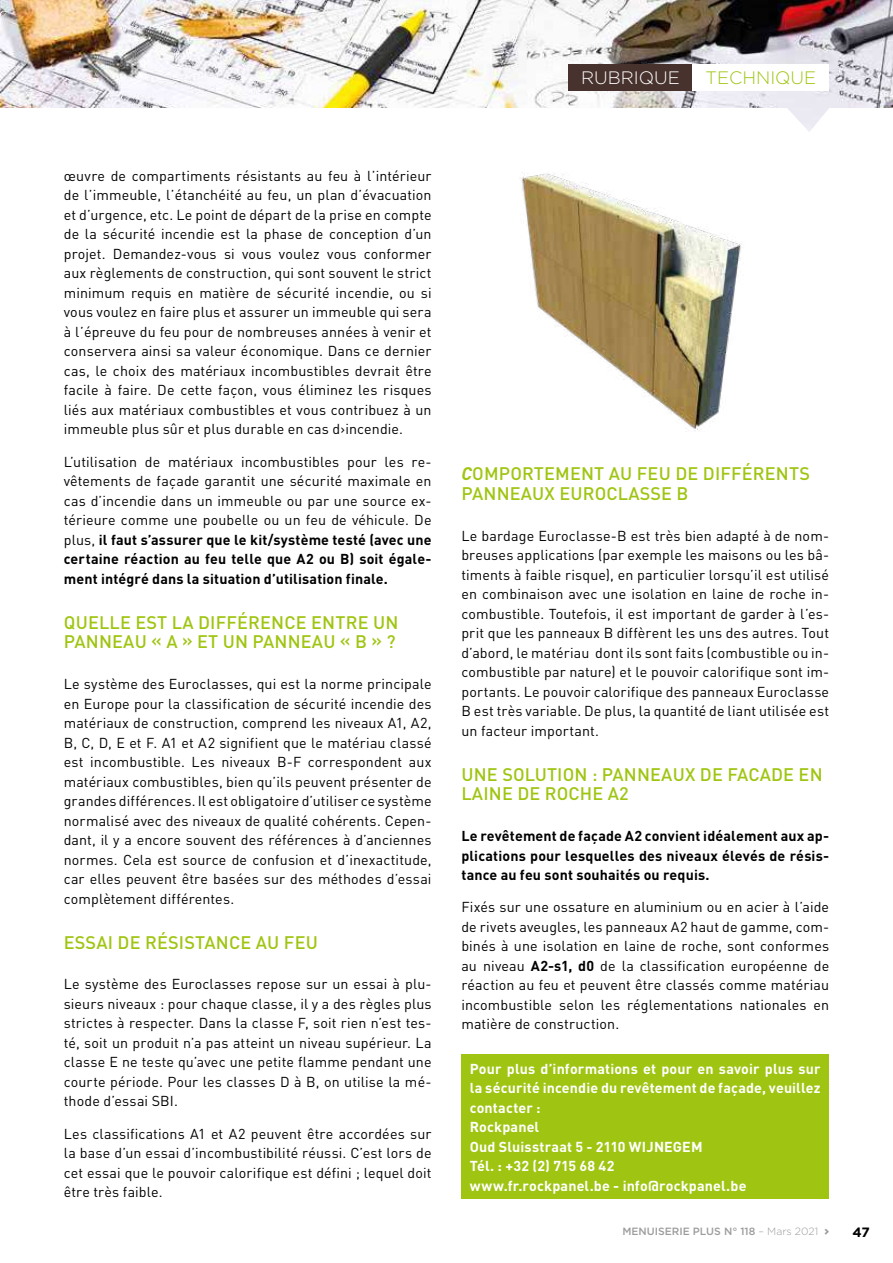
<style>
.page{position:relative;width:893px;height:1263px;background:#fff}
.page>*{position:absolute;margin:0;border:0;box-sizing:border-box;transform-origin:0 0}
.t1{font:500 18px/19.5px "DIN Pro";letter-spacing:.01em;color:#9fc512}
.t2{font:300 18px "Gotham";color:#9fc512}
.t3{font:300 18px "Gotham";color:#fff}
.t4{font:14.25px/19.5px "DIN Pro";letter-spacing:.01em;color:#000;text-align:justify}
.t5{font:700 14.25px/19.5px "DIN Pro";letter-spacing:.01em;color:#fff}
.t6{font:700 14.25px/19.5px "DIN Pro";letter-spacing:.01em;color:#000;text-align:justify}
.t7{font:700 13.5px "Gotham";color:#000}
.t8{font:500 10.5px "Gotham";color:#9c9c9d}
.s1{font-weight:700}
.s2{font-weight:700;font-style:italic}
.s3{font-weight:300}
.s4{font-family:"COCOGOOSE";font-weight:400}
</style>
<div class="page">
<img style="left:0;top:0;width:893px;height:132px">
<div style="left:568px;top:64px;width:125px;height:27px;background:#47322d"></div>
<div style="left:693px;top:64px;width:136px;height:27px;background:#fff"></div>
<div style="left:461px;top:1054px;width:368px;height:145px;background:#9fc512"></div>
<img style="left:520px;top:172px;width:222px;height:259px">
<p class="t3" style="left:581px;top:67px;width:100px">RUBRIQUE</p>
<p class="t2" style="left:705px;top:67px;width:112px">TECHNIQUE</p>
<p class="t4" style="left:64px;top:165px;width:369px">œuvre de compartiments résistants au feu à l’intérieur de l’immeuble, l’étanchéité au feu, un plan d’évacuation et d’urgence, etc. Le point de départ de la prise en compte de la sécurité incendie est la phase de conception d’un projet. Demandez-vous si vous voulez vous conformer aux règlements de construction, qui sont souvent le strict minimum requis en matière de sécurité incendie, ou si vous voulez en faire plus et assurer un immeuble qui sera à l’épreuve du feu pour de nombreuses années à venir et conservera ainsi sa valeur économique. Dans ce dernier cas, le choix des matériaux incombustibles devrait être facile à faire. De cette façon, vous éliminez les risques liés aux matériaux combustibles et vous contribuez à un immeuble plus sûr et plus durable en cas d›incendie.</p>
<p class="t4" style="left:64px;top:450px;width:369px">L’utilisation de matériaux incombustibles pour les re&shy;vêtements de façade garantit une sécurité maximale en cas d’incendie dans un immeuble ou par une source ex&shy;térieure comme une poubelle ou un feu de véhicule. De plus, <span class="s1">il faut s’assurer que le kit/système testé (avec une certaine réaction au feu telle que A2 ou B) soit égale&shy;ment intégré dans la situation d’utilisation finale.</span></p>
<p class="t1" style="left:64px;top:611px;width:336px">QUELLE EST LA DIFFÉRENCE ENTRE UN<br>PANNEAU « A » ET UN PANNEAU « B » ?</p>
<p class="t4" style="left:64px;top:673px;width:369px">Le système des Euroclasses, qui est la norme principale en Europe pour la classification de sécurité incendie des matériaux de construction, comprend les niveaux A1, A2, B, C, D, E et F. A1 et A2 signifient que le matériau classé est incombustible. Les niveaux B-F correspondent aux matériaux combustibles, bien qu’ils peuvent présenter de grandes différences. Il est obligatoire d’utiliser ce système normalisé avec des niveaux de qualité cohérents. Cepen&shy;dant, il y a encore souvent des références à d’anciennes normes. Cela est source de confusion et d’inexactitude, car elles peuvent être basées sur des méthodes d’essai complètement différentes.</p>
<p class="t1" style="left:64px;top:930px;width:255px">ESSAI DE RÉSISTANCE AU FEU</p>
<p class="t4" style="left:64px;top:973px;width:369px">Le système des Euroclasses repose sur un essai à plu&shy;sieurs niveaux : pour chaque classe, il y a des règles plus strictes à respecter. Dans la classe F, soit rien n’est tes&shy;té, soit un produit n’a pas atteint un niveau supérieur. La classe E ne teste qu’avec une petite flamme pendant une courte période. Pour les classes D à B, on utilise la mé&shy;thode d’essai SBI.</p>
<p class="t4" style="left:64px;top:1122px;width:369px">Les classifications A1 et A2 peuvent être accordées sur la base d’un essai d’incombustibilité réussi. C’est lors de cet essai que le pouvoir calorifique est défini ; lequel doit être très faible.</p>
<p class="t1" style="left:461px;top:462px;width:350px"><span class="s2">C</span>OMPORTEMENT AU FEU DE DIFFÉRENTS<br>PANNEAUX EUROCLASSE B</p>
<p class="t4" style="left:461px;top:524px;width:369px">Le bardage Euroclasse-B est très bien adapté à de nom&shy;breuses applications (par exemple les maisons ou les bâ&shy;timents à faible risque), en particulier lorsqu’il est utilisé en combinaison avec une isolation en laine de roche in&shy;combustible. Toutefois, il est important de garder à l’es&shy;prit que les panneaux B diffèrent les uns des autres. Tout d’abord, le matériau dont ils sont faits (combustible ou in&shy;combustible par nature) et le pouvoir calorifique sont im&shy;portants. Le pouvoir calorifique des panneaux Euroclasse B est très variable. De plus, la quantité de liant utilisée est un facteur important.</p>
<p class="t1" style="left:461px;top:762px;width:363px">UNE SOLUTION : PANNEAUX DE FACADE EN<br>LAINE DE ROCHE A2</p>
<p class="t6" style="left:461px;top:824px;width:369px">Le revêtement de façade A2 convient idéalement aux ap&shy;plications pour lesquelles des niveaux élevés de résis&shy;tance au feu sont souhaités ou requis.</p>
<p class="t4" style="left:461px;top:896px;width:369px">Fixés sur une ossature en aluminium ou en acier à l’aide de rivets aveugles, les panneaux A2 haut de gamme, com&shy;binés à une isolation en laine de roche, sont conformes au niveau <span class="s1">A2-s1, d0</span> de la classification européenne de réaction au feu et peuvent être classés comme matériau incombustible selon les réglementations nationales en matière de construction.</p>
<p class="t5" style="left:470px;top:1057px;width:352px">Pour plus d’informations et pour en savoir plus sur la sécurité incendie du revêtement de façade, veuillez contacter :<br>Rockpanel<br>Oud Sluisstraat 5 - 2110 WIJNEGEM<br>Tél. : +32 (2) 715 68 42<br>www.fr.rockpanel.be - info@rockpanel.be</p>
<p class="t8" style="left:622px;top:1225px;width:208px">MENUISERIE PLUS N° 118 <span class="s3">– Mars 2021</span> <span class="s4">&gt;</span></p>
<p class="t7" style="left:852px;top:1223px;width:19px">47</p>
</div>
